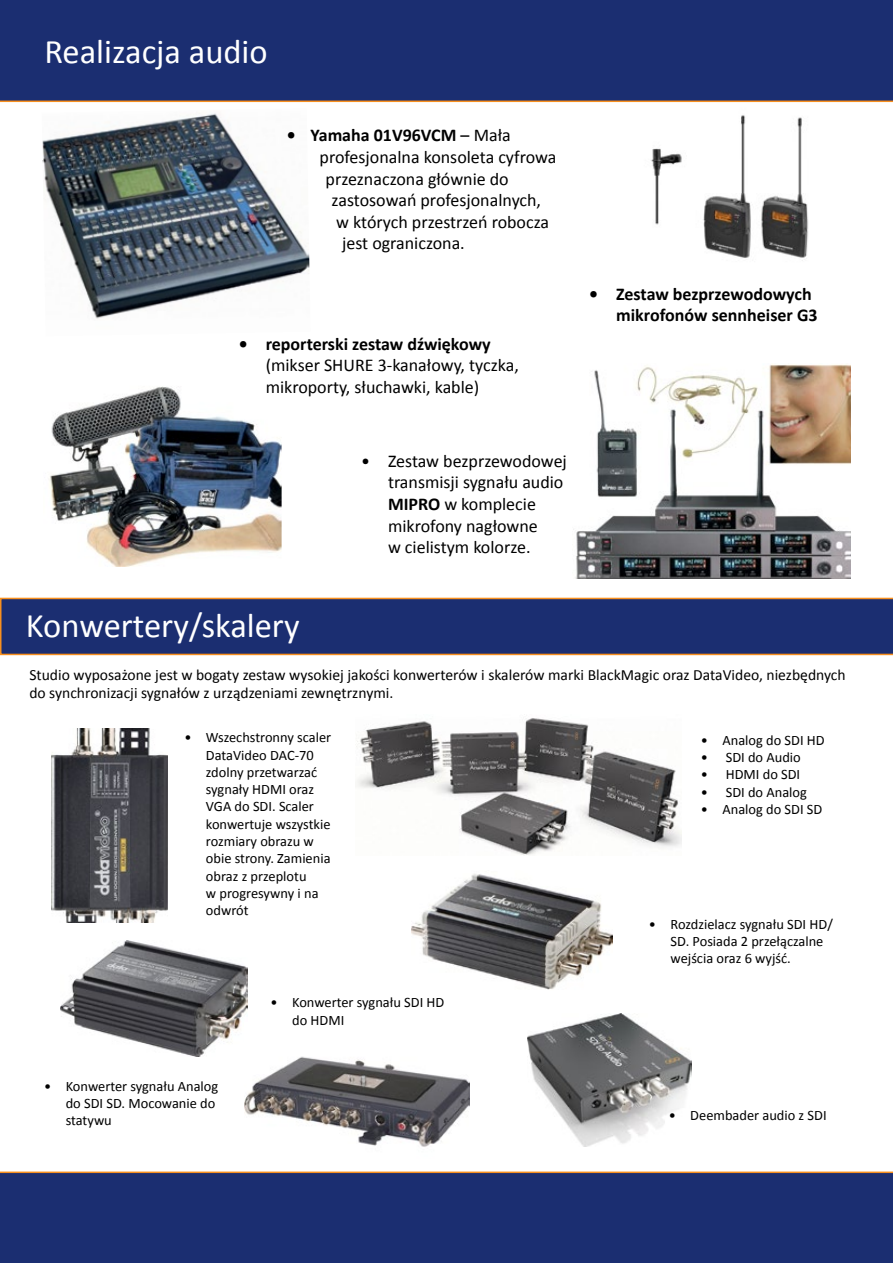
<style>
.page{position:relative;width:893px;height:1263px;background:#fff}
.page>*{position:absolute;margin:0;border:0;box-sizing:border-box;transform-origin:0 0}
.t1{font:34.5px "Calibri";color:#fff}
.t2{font:18px/21.6px "Calibri";color:#000}
.t3{font:700 18px/21.6px "Calibri";color:#000}
.t4{font:15.6px/18.8px "Calibri";color:#000}
.t5{font:14.4px/17.2px "Calibri";color:#000}
.s1{font-weight:400}
.s2{font-weight:700}
</style>
<div class="page">
<div style="left:0;top:0;width:893px;height:102px;background:#1b2e71"></div>
<div style="left:0;top:1171px;width:893px;height:92px;background:#1b2e71"></div>
<svg style="left:0;top:598px;width:893px;height:57px;background:#25326d"></svg>
<img style="left:42px;top:113px;width:268px;height:206px">
<img style="left:651px;top:115px;width:158px;height:146px">
<img style="left:356px;top:718px;width:325px;height:137px">
<img style="left:411px;top:873px;width:202px;height:117px">
<img style="left:51px;top:728px;width:117px;height:194px">
<img style="left:60px;top:940px;width:187px;height:117px">
<img style="left:245px;top:1022px;width:225px;height:125px">
<img style="left:527px;top:1014px;width:165px;height:133px">
<img style="left:573px;top:364px;width:278px;height:215px">
<img style="left:49px;top:386px;width:233px;height:181px">
<h1 class="t1" style="left:44px;top:30px;width:225px">Realizacja audio</h1>
<p class="t3" style="left:287px;top:125px;width:226px">• Yamaha 01V96VCM <span class="s1">– Mała</span></p>
<p class="t2" style="left:320px;top:146px;width:238px">profesjonalna konsoleta cyfrowa</p>
<p class="t2" style="left:326px;top:168px;width:185px">przeznaczona głównie do</p>
<p class="t2" style="left:332px;top:189px;width:211px">zastosowań profesjonalnych,</p>
<p class="t2" style="left:336px;top:211px;width:214px">w których przestrzeń robocza</p>
<p class="t2" style="left:342px;top:233px;width:124px">jest ograniczona.</p>
<p class="t3" style="left:239px;top:333px;width:254px">• reporterski zestaw dźwiękowy</p>
<p class="t2" style="left:266px;top:355px;width:255px">(mikser SHURE 3-kanałowy, tyczka, mikroporty, słuchawki, kable)</p>
<h1 class="t1" style="left:26px;top:604px;width:275px">Konwertery/skalery</h1>
<p class="t2" style="left:388px;top:450px;width:180px;text-indent:-27px">• Zestaw bezprzewodowej transmisji sygnału audio<br><span class="s2">MIPRO</span> w komplecie mikrofony nagłowne<br>w cielistym kolorze.</p>
<p class="t3" style="left:616px;top:283px;width:203px;text-indent:-27px">• Zestaw bezprzewodowych mikrofonów sennheiser G3</p>
<p class="t4" style="left:29px;top:665px;width:818px">Studio wyposażone jest w bogaty zestaw wysokiej jakości konwerterów i skalerów marki BlackMagic oraz DataVideo, niezbędnych do synchronizacji sygnałów z urządzeniami zewnętrznymi.</p>
<p class="t5" style="left:206px;top:729px;width:127px;text-indent:-22px">• Wszechstronny scaler<br>DataVideo DAC-70 zdolny przetwarzać sygnały HDMI oraz<br>VGA do SDI. Scaler konwertuje wszystkie rozmiary obrazu w obie strony. Zamienia obraz z przeplotu<br>w progresywny i na odwrót</p>
<p class="t5" style="left:66px;top:1077px;width:154px;text-indent:-22px">• Konwerter sygnału Analog do SDI SD. Mocowanie do statywu</p>
<p class="t5" style="left:292px;top:994px;width:154px;text-indent:-22px">• Konwerter sygnału SDI HD do HDMI</p>
<p class="t5" style="left:701px;top:731px;width:125px">• Analog do SDI HD</p>
<p class="t5" style="left:701px;top:749px;width:101px">• SDI do Audio</p>
<p class="t5" style="left:701px;top:766px;width:101px">• HDMI do SDI</p>
<p class="t5" style="left:701px;top:783px;width:108px">• SDI do Analog</p>
<p class="t5" style="left:701px;top:801px;width:123px">• Analog do SDI SD</p>
<p class="t5" style="left:671px;top:915px;width:164px;text-indent:-22px">• Rozdzielacz sygnału SDI HD/<br>SD. Posiada 2 przełączalne wejścia oraz 6 wyjść.</p>
<p class="t5" style="left:669px;top:1106px;width:159px">• Deembader audio z SDI</p>
</div>
